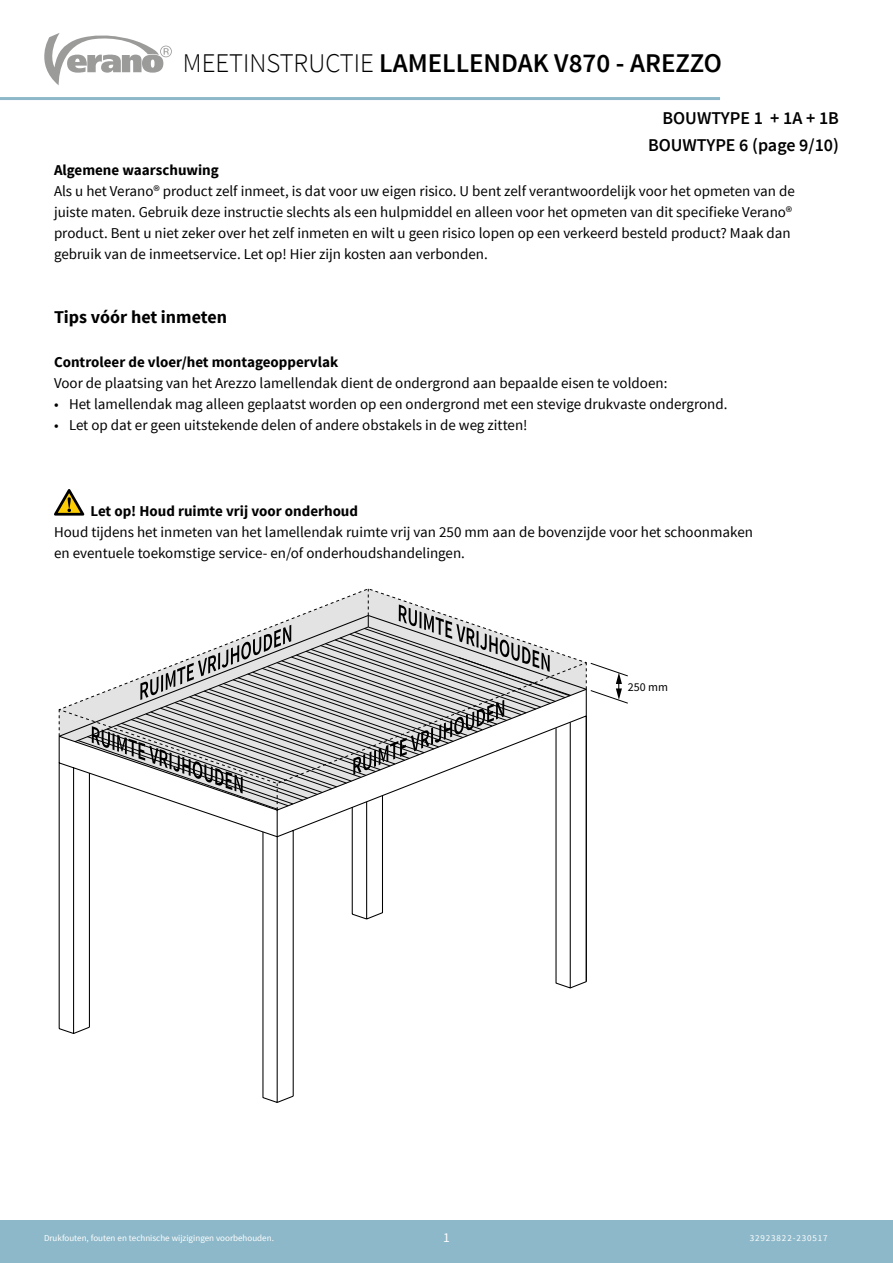
<style>
.page{position:relative;width:893px;height:1263px;background:#fff}
.page>*{position:absolute;margin:0;border:0;box-sizing:border-box;transform-origin:0 0}
.t1{font:600 27px "Source Sans Pro";color:#000}
.t2{font:600 18px/27px "Source Sans Pro";color:#000;text-align:right}
.t3{font:700 18px "Source Sans Pro";color:#000}
.t4{font:15px/21px "Source Sans Pro";color:#000}
.t5{font:700 15px "Source Sans Pro";color:#000}
.t6{font:13.5px "Source Sans Pro";color:#fff}
.t7{font:12px "Source Sans Pro";color:#000}
.t8{font:9px "Source Sans Pro";color:#fff}
.t9{font:9px "Source Sans Pro";letter-spacing:.1em;color:#fff}
.s1{font-weight:300}
</style>
<div class="page">
<div style="left:0;top:1220px;width:893px;height:43px;background:#8db8c9"></div>
<svg style="left:44px;top:33px;width:128px;height:52px"></svg>
<hr style="left:0;top:97px;width:720px;height:3px;background:#8db8c9">
<svg style="left:54px;top:489px;width:30px;height:27px"></svg>
<svg style="left:58px;top:736px;width:218px;height:299px"></svg>
<svg style="left:72px;top:1026px;width:19px;height:9px"></svg>
<svg style="left:276px;top:810px;width:71px;height:293px"></svg>
<svg style="left:351px;top:810px;width:236px;height:179px"></svg>
<svg style="left:58px;top:708px;width:3px;height:28px"></svg>
<svg style="left:74px;top:589px;width:554px;height:221px"></svg>
<h1 class="t1" style="left:183px;top:46px;width:540px"><span class="s1">MEETINSTRUCTIE</span> LAMELLENDAK V870 - AREZZO</h1>
<p class="t2" style="left:648px;top:105px;width:192px">BOUWTYPE 1 + 1A + 1B<br>BOUWTYPE 6 (page 9/10)</p>
<p class="t5" style="left:54px;top:160px;width:166px">Algemene waarschuwing</p>
<p class="t4" style="left:54px;top:181px;width:742px">Als u het Verano® product zelf inmeet, is dat voor uw eigen risico. U bent zelf verantwoordelijk voor het opmeten van de juiste maten. Gebruik deze instructie slechts als een hulpmiddel en alleen voor het opmeten van dit specifieke Verano® product. Bent u niet zeker over het zelf inmeten en wilt u geen risico lopen op een verkeerd besteld product? Maak dan gebruik van de inmeetservice. Let op! Hier zijn kosten aan verbonden.</p>
<p class="t3" style="left:54px;top:305px;width:174px">Tips vóór het inmeten</p>
<p class="t5" style="left:54px;top:352px;width:286px">Controleer de vloer/het montageoppervlak</p>
<p class="t4" style="left:54px;top:373px;width:615px">Voor de plaatsing van het Arezzo lamellendak dient de ondergrond aan bepaalde eisen te voldoen:</p>
<p class="t4" style="left:54px;top:394px;width:675px">• Het lamellendak mag alleen geplaatst worden op een ondergrond met een stevige drukvaste ondergrond.</p>
<p class="t4" style="left:54px;top:415px;width:475px">• Let op dat er geen uitstekende delen of andere obstakels in de weg zitten!</p>
<p class="t5" style="left:90px;top:501px;width:269px">Let op! Houd ruimte vrij voor onderhoud</p>
<p class="t4" style="left:54px;top:521px;width:700px">Houd tijdens het inmeten van het lamellendak ruimte vrij van 250 mm aan de bovenzijde voor het schoonmaken en eventuele toekomstige service- en/of onderhoudshandelingen.</p>
<p class="t7" style="left:628px;top:680px;width:42px">250 mm</p>
<p class="t8" style="left:44px;top:1233px;width:231px">Drukfouten, fouten en technische wijzigingen voorbehouden.</p>
<p class="t6" style="left:443px;top:1229px;width:8px">1</p>
<p class="t9" style="left:750px;top:1233px;width:80px">32923822-230517</p>
</div>
